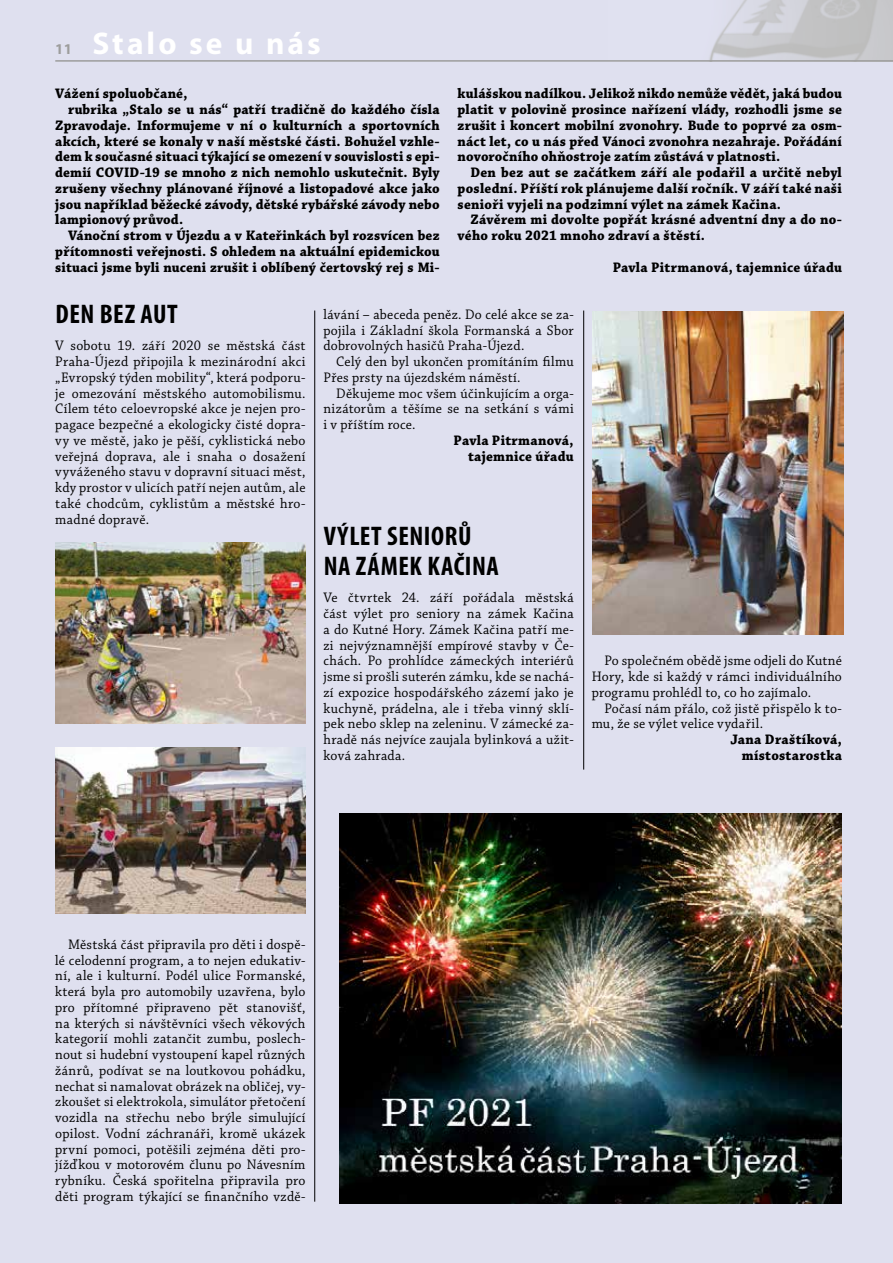
<style>
.page{position:relative;width:893px;height:1263px;background:#dfe0ef}
.page>*{position:absolute;margin:0;border:0;box-sizing:border-box;transform-origin:0 0}
.t1{font:700 31.5px "Myriad Pro";letter-spacing:.095em;color:#fff}
.t2{font:700 condensed 27px/30px "Myriad Pro";letter-spacing:.02em;color:#000}
.t3{font:14.55px/15.8px "Chaparral Pro";letter-spacing:.02em;color:#000;text-align:justify;scale:.95 1}
.t4{font:700 14.55px/15.8px "Chaparral Pro";letter-spacing:.015em;color:#000;text-align:right;scale:.95 1}
.s1{font-size:15px;color:#9d9d9c}
</style>
<div class="page">
<img style="left:709px;top:0;width:184px;height:60px">
<hr style="left:314px;top:311px;width:1px;height:891px;background:#000">
<hr style="left:55px;top:60px;width:838px;height:2px;background:#9d9d9c">
<img style="left:55px;top:543px;width:250px;height:181px">
<img style="left:55px;top:748px;width:250px;height:165px">
<img style="left:592px;top:312px;width:251px;height:322px">
<img style="left:339px;top:814px;width:503px;height:389px">
<hr style="left:583px;top:311px;width:1px;height:459px;background:#000">
<h1 class="t1" style="left:55px;top:25px;width:267px"><span class="s1">11</span> Stalo se u nás</h1>
<p class="t4" style="left:55px;top:86px;width:141px">Vážení spoluobčané,</p>
<p class="t4" style="left:68px;top:102px;width:393px">rubrika „Stalo se u nás“ patří tradičně do každého čísla</p>
<p class="t4" style="left:55px;top:118px;width:406px">Zpravodaje. Informujeme v ní o kulturních a sportovních</p>
<p class="t4" style="left:55px;top:134px;width:406px">akcích, které se konaly v naší městské části. Bohužel vzhle-</p>
<p class="t4" style="left:55px;top:149px;width:406px">dem k současné situaci týkající se omezení v souvislosti s epi-</p>
<p class="t4" style="left:55px;top:165px;width:406px">demií COVID-19 se mnoho z nich nemohlo uskutečnit. Byly</p>
<p class="t4" style="left:55px;top:181px;width:406px">zrušeny všechny plánované říjnové a listopadové akce jako</p>
<p class="t4" style="left:55px;top:197px;width:406px">jsou například běžecké závody, dětské rybářské závody nebo</p>
<p class="t4" style="left:55px;top:212px;width:136px">lampionový průvod.</p>
<p class="t4" style="left:68px;top:228px;width:393px">Vánoční strom v Újezdu a v Kateřinkách byl rozsvícen bez</p>
<p class="t4" style="left:55px;top:244px;width:406px">přítomnosti veřejnosti. S ohledem na aktuální epidemickou</p>
<p class="t4" style="left:55px;top:260px;width:406px">situaci jsme byli nuceni zrušit i oblíbený čertovský rej s Mi-</p>
<p class="t4" style="left:458px;top:86px;width:406px;text-align:justify">kulášskou nadílkou. Jelikož nikdo nemůže vědět, jaká budou platit v polovině prosince nařízení vlády, rozhodli jsme se zrušit i koncert mobilní zvonohry. Bude to poprvé za osm&shy;náct let, co u nás před Vánoci zvonohra nezahraje. Pořádání novoročního ohňostroje zatím zůstává v platnosti.</p>
<p class="t4" style="left:458px;top:165px;width:406px;text-align:justify;text-indent:13px">Den bez aut se začátkem září ale podařil a určitě nebyl poslední. Příští rok plánujeme další ročník. V září také naši senioři vyjeli na podzimní výlet na zámek Kačina.</p>
<p class="t4" style="left:458px;top:212px;width:406px;text-align:left;text-indent:13px">Závěrem mi dovolte popřát krásné adventní dny a do no&shy;vého roku 2021 mnoho zdraví a štěstí.</p>
<p class="t4" style="left:613px;top:260px;width:243px">Pavla Pitrmanová, tajemnice úřadu</p>
<h2 class="t2" style="left:56px;top:300px;width:124px">DEN BEZ AUT</h2>
<p class="t3" style="left:55px;top:338px;width:265px">V sobotu 19. září 2020 se městská část Praha-Újezd připojila k mezinárodní akci „Evropský týden mobility“, která podporu&shy;je omezování městského automobilismu.<br>Cílem této celoevropské akce je nejen pro&shy;pagace bezpečné a ekologicky čisté dopra&shy;vy ve městě, jako je pěší, cyklistická nebo veřejná doprava, ale i snaha o dosažení vyváženého stavu v dopravní situaci měst, kdy prostor v ulicích patří nejen autům, ale také chodcům, cyklistům a městské hro&shy;madné dopravě.</p>
<p class="t3" style="left:323px;top:307px;width:265px">lávání – abeceda peněz. Do celé akce se za&shy;pojila i Základní škola Formanská a Sbor dobrovolných hasičů Praha-Újezd.</p>
<p class="t3" style="left:323px;top:354px;width:265px;text-indent:13px">Celý den byl ukončen promítáním filmu<br>Přes prsty na újezdském náměstí.</p>
<p class="t3" style="left:323px;top:386px;width:265px;text-indent:13px">Děkujeme moc všem účinkujícím a orga&shy;nizátorům a těšíme se na setkání s vámi i v příštím roce.</p>
<p class="t4" style="left:454px;top:433px;width:128px">Pavla Pitrmanová, tajemnice úřadu</p>
<h2 class="t2" style="left:324px;top:522px;width:177px">VÝLET SENIORŮ<br>NA ZÁMEK KAČINA</h2>
<p class="t3" style="left:323px;top:590px;width:265px">Ve čtvrtek 24. září pořádala městská část výlet pro seniory na zámek Kačina a do Kutné Hory. Zámek Kačina patří me&shy;zi nejvýznamnější empírové stavby v Če&shy;chách. Po prohlídce zámeckých interiérů jsme si prošli suterén zámku, kde se nachá&shy;zí expozice hospodářského zázemí jako je kuchyně, prádelna, ale i třeba vinný sklí&shy;pek nebo sklep na zeleninu. V zámecké za&shy;hradě nás nejvíce zaujala bylinková a užit&shy;ková zahrada.</p>
<p class="t3" style="left:592px;top:653px;width:265px;text-indent:13px">Po společném obědě jsme odjeli do Kutné Hory, kde si každý v rámci individuálního programu prohlédl to, co ho zajímalo.</p>
<p class="t3" style="left:592px;top:701px;width:265px;text-indent:13px">Počasí nám přálo, což jistě přispělo k to&shy;mu, že se výlet velice vydařil.</p>
<p class="t4" style="left:730px;top:732px;width:119px">Jana Draštíková, místostarostka</p>
<p class="t3" style="left:55px;top:937px;width:265px;text-indent:13px">Městská část připravila pro děti i dospě&shy;lé celodenní program, a to nejen edukativ&shy;ní, ale i kulturní. Podél ulice Formanské, která byla pro automobily uzavřena, bylo pro přítomné připraveno pět stanovišť, na kterých si návštěvníci všech věkových kategorií mohli zatančit zumbu, poslech&shy;nout si hudební vystoupení kapel různých žánrů, podívat se na loutkovou pohádku, nechat si namalovat obrázek na obličej, vy&shy;zkoušet si elektrokola, simulátor přetočení vozidla na střechu nebo brýle simulující opilost. Vodní záchranáři, kromě ukázek první pomoci, potěšili zejména děti pro&shy;jížďkou v motorovém člunu po Návesním rybníku. Česká spořitelna připravila pro děti program týkající se finančního vzdě-</p>
</div>
